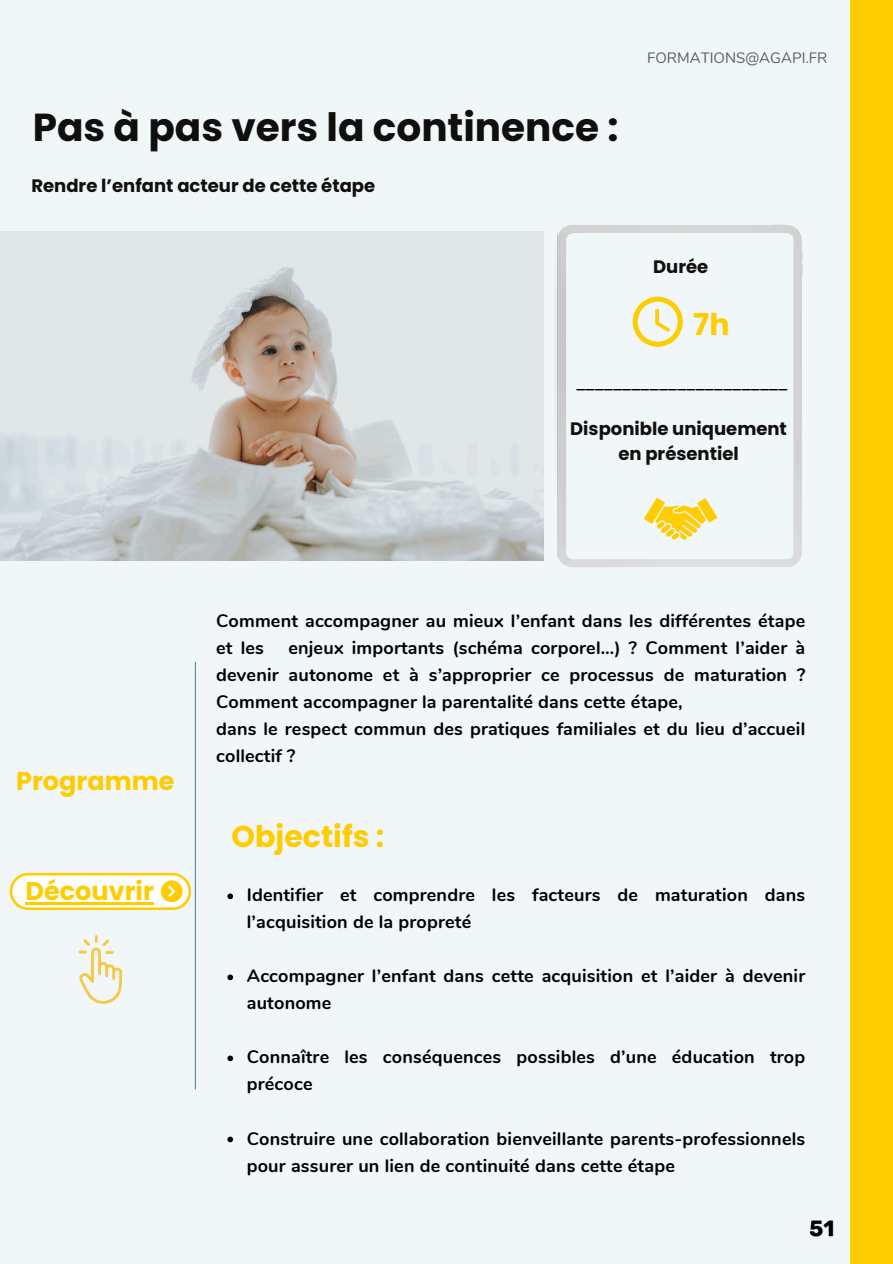
<style>
.page{position:relative;width:893px;height:1264px;background:#fff}
.page>*{position:absolute;margin:0;border:0;box-sizing:border-box;transform-origin:0 0}
.t1{font:700 39px "Poppins";color:#100f0d}
.t2{font:700 30px "Poppins";color:#fc0}
.t3{font:700 25.5px "Poppins";color:#fc0}
.t4{font:700 18px/27px "Nunito";letter-spacing:.01em;color:#000}
.t5{font:700 18px/24.8px "Poppins";color:#100f0d;text-align:center}
.t6{font:15px "Nunito";color:#556262}
</style>
<div class="page">
<div style="left:0;top:0;width:892px;height:1263px;background:#f1f6f9"></div>
<img style="left:0;top:231px;width:543px;height:330px">
<hr style="left:195px;top:661px;width:1px;height:428px;background:#558592">
<div style="left:850px;top:0;width:42px;height:1263px;background:#fc0"></div>
<img style="left:555px;top:224px;width:247px;height:343px">
<svg style="left:643px;top:497px;width:74px;height:42px"></svg>
<svg style="left:632px;top:297px;width:50px;height:49px"></svg>
<svg style="left:227px;top:893px;width:6px;height:6px"></svg>
<svg style="left:227px;top:974px;width:6px;height:6px"></svg>
<svg style="left:227px;top:1055px;width:6px;height:6px"></svg>
<svg style="left:227px;top:1136px;width:6px;height:6px"></svg>
<img style="left:809px;top:1220px;width:25px;height:17px">
<svg style="left:10px;top:873px;width:181px;height:37px"></svg>
<hr style="left:26px;top:902px;width:128px;height:2px;background:#fc0">
<svg style="left:79px;top:934px;width:43px;height:69px"></svg>
<p class="t1" style="left:33px;top:100px;width:587px">Pas à pas vers la continence :</p>
<h1 class="t5" style="left:31px;top:174px;width:345px">Rendre l’enfant acteur de cette étape</h1>
<p class="t6" style="left:647px;top:48px;width:182px">FORMATIONS@AGAPI.FR</p>
<p class="t5" style="left:653px;top:254px;width:57px">Durée</p>
<h4 class="t2" style="left:693px;top:303px;width:38px">7h</h4>
<h2 class="t4" style="left:576px;top:369px;width:212px">_______________________</h2>
<p class="t5" style="left:570px;top:416px;width:218px">Disponible uniquement en présentiel</p>
<p class="t3" style="left:16px;top:763px;width:160px">Programme</p>
<h3 class="t3" style="left:26px;top:873px;width:130px">Découvrir</h3>
<h4 class="t4" style="left:216px;top:607px;width:590px">Comment accompagner au mieux l’enfant dans les différentes étape et les</h4>
<h4 class="t4" style="left:216px;top:634px;width:590px;text-indent:72px">enjeux importants (schéma corporel…) ? Comment l’aider à devenir autonome et à s’approprier ce processus de maturation ?<br>Comment accompagner la parentalité dans cette étape,<br>dans le respect commun des pratiques familiales et du lieu d’accueil collectif ?</h4>
<h2 class="t2" style="left:231px;top:816px;width:154px">Objectifs :</h2>
<p class="t4" style="left:247px;top:882px;width:560px">Identifier et comprendre les facteurs de maturation dans l’acquisition de la propreté</p>
<p class="t4" style="left:247px;top:963px;width:560px">Accompagner l’enfant dans cette acquisition et l’aider à devenir autonome</p>
<h4 class="t4" style="left:247px;top:1044px;width:560px">Connaître les conséquences possibles d’une éducation trop précoce</h4>
<h3 class="t4" style="left:247px;top:1125px;width:560px">Construire une collaboration bienveillante parents-professionnels pour assurer un lien de continuité dans cette étape</h3>
</div>
